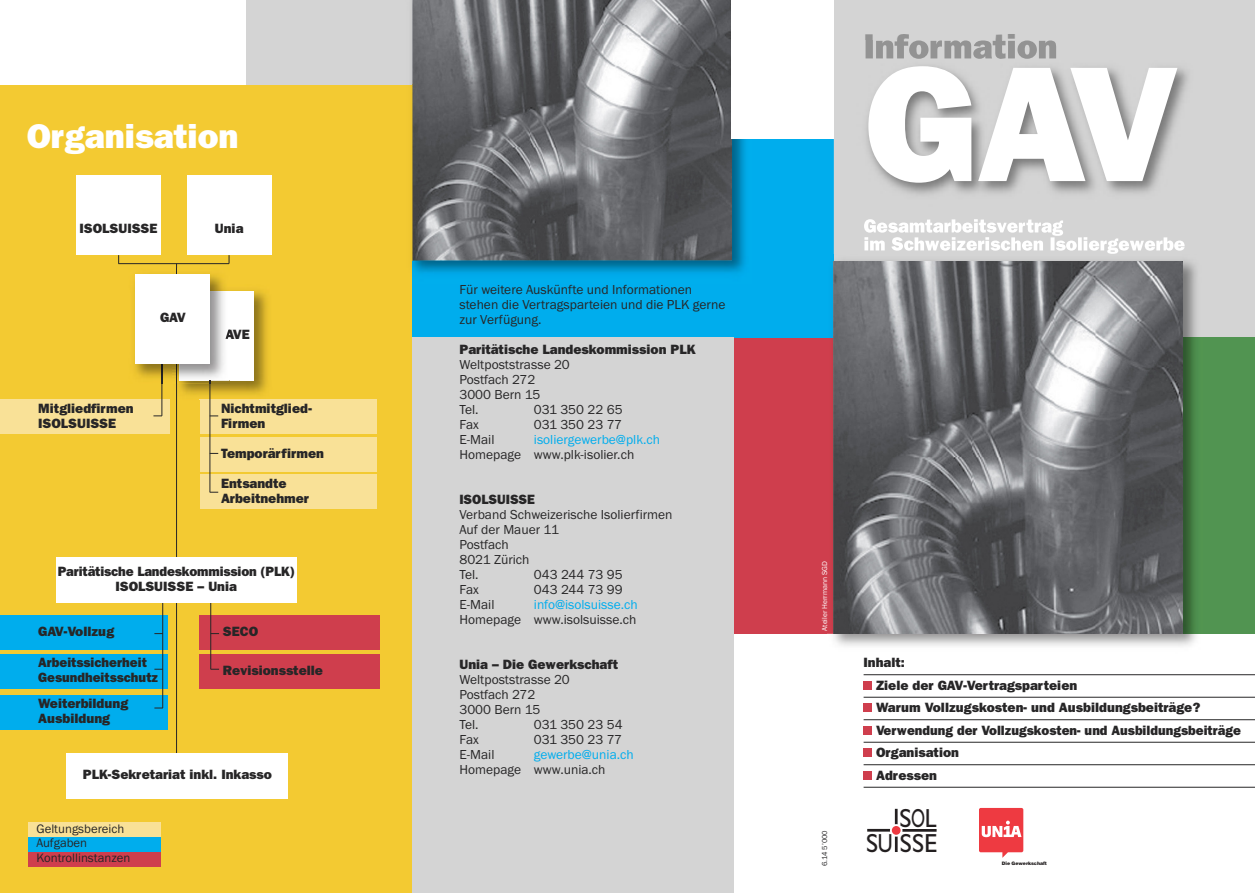
<style>
.page{position:relative;width:1255px;height:893px;background:#fff}
.page>*{position:absolute;margin:0;border:0;box-sizing:border-box;transform-origin:0 0}
.t1{font:800 165px "Franklin Gothic";color:#fff}
.t2{font:800 34.5px "Franklin Gothic";color:#fff}
.t3{font:26.25px/25.8px "Gill Sans";letter-spacing:-.015em;color:#231f20;text-align:right}
.t4{font:800 13.5px/15px "Franklin Gothic";color:#272627}
.t5{font:13.5px/15px "Franklin Gothic";color:#272627}
.t6{font:13.5px "Franklin Gothic";color:#00aded}
.t7{font:12.75px/14.9px "Franklin Gothic";color:#272627}
.t8{font:7.5px "Franklin Gothic";color:#fff}
.t9{font:7.5px "Franklin Gothic";color:#272627}
.t10{font:900 4.65px "Helvetica";letter-spacing:-.015em;color:#231f20}
</style>
<div class="page">
<div style="left:247px;top:0;width:1007px;height:343px;background:#d4d4d4"></div>
<div style="left:732px;top:338px;width:427px;height:296px;background:#cf3e4d"></div>
<div style="left:0;top:85px;width:412px;height:808px;background:#f3ca32"></div>
<div style="left:412px;top:138px;width:421px;height:200px;background:#00aded"></div>
<div style="left:412px;top:338px;width:321px;height:555px;background:#d4d4d4"></div>
<div style="left:1062px;top:338px;width:192px;height:296px;background:#519451"></div>
<div style="left:199px;top:616px;width:181px;height:34px;background:#cf3e4d"></div>
<div style="left:199px;top:654px;width:181px;height:34px;background:#cf3e4d"></div>
<div style="left:0;top:695px;width:168px;height:34px;background:#00aded"></div>
<div style="left:0;top:654px;width:168px;height:34px;background:#00aded"></div>
<div style="left:0;top:616px;width:168px;height:34px;background:#00aded"></div>
<div style="left:200px;top:400px;width:176px;height:34px;background:#f9e197"></div>
<div style="left:200px;top:437px;width:176px;height:34px;background:#f9e197"></div>
<div style="left:200px;top:475px;width:176px;height:34px;background:#f9e197"></div>
<div style="left:0;top:400px;width:170px;height:34px;background:#f9e197"></div>
<img style="left:177px;top:290px;width:96px;height:110px">
<div style="left:179px;top:291px;width:74px;height:90px;background:#fff"></div>
<hr style="left:176px;top:263px;width:1px;height:497px;background:#272627">
<hr style="left:118px;top:263px;width:111px;height:1px;background:#272627">
<hr style="left:162px;top:364px;width:1px;height:52px;background:#272627">
<hr style="left:210px;top:381px;width:1px;height:111px;background:#272627">
<hr style="left:162px;top:599px;width:1px;height:109px;background:#272627">
<div style="left:77px;top:175px;width:84px;height:80px;background:#fff"></div>
<div style="left:187px;top:175px;width:84px;height:80px;background:#fff"></div>
<img style="left:134px;top:274px;width:95px;height:110px">
<img style="left:172px;top:364px;width:5px;height:20px">
<img style="left:179px;top:291px;width:50px;height:90px">
<svg style="left:225px;top:330px;width:4px;height:9px"></svg>
<svg style="left:162px;top:364px;width:1px;height:20px"></svg>
<svg style="left:210px;top:381px;width:19px;height:3px"></svg>
<div style="left:136px;top:275px;width:74px;height:89px;background:#fff"></div>
<div style="left:66px;top:753px;width:222px;height:45px;background:#fff"></div>
<div style="left:28px;top:822px;width:133px;height:15px;background:#f9e197"></div>
<div style="left:28px;top:837px;width:133px;height:15px;background:#00aded"></div>
<div style="left:28px;top:852px;width:133px;height:14px;background:#cf3e4d"></div>
<img style="left:833px;top:41px;width:364px;height:241px">
<img style="left:865px;top:41px;width:191px;height:18px">
<img style="left:864px;top:219px;width:121px;height:14px">
<img style="left:864px;top:237px;width:156px;height:14px">
<hr style="left:863px;top:674px;width:391px;height:1px;background:#272627">
<hr style="left:863px;top:697px;width:391px;height:1px;background:#272627">
<hr style="left:863px;top:719px;width:391px;height:1px;background:#272627">
<hr style="left:863px;top:742px;width:391px;height:1px;background:#272627">
<hr style="left:863px;top:764px;width:391px;height:1px;background:#272627">
<hr style="left:863px;top:787px;width:391px;height:1px;background:#272627">
<div style="left:863px;top:681px;width:9px;height:9px;background:#cf3e4d"></div>
<div style="left:863px;top:704px;width:9px;height:8px;background:#cf3e4d"></div>
<div style="left:863px;top:726px;width:9px;height:9px;background:#cf3e4d"></div>
<div style="left:863px;top:749px;width:9px;height:8px;background:#cf3e4d"></div>
<div style="left:863px;top:771px;width:9px;height:9px;background:#cf3e4d"></div>
<svg style="left:979px;top:808px;width:44px;height:50px"></svg>
<svg style="left:867px;top:809px;width:69px;height:43px"></svg>
<div style="left:891px;top:826px;width:9px;height:9px;background:#ee3a41;border-radius:50%"></div>
<img style="left:827px;top:282px;width:375px;height:364px">
<img style="left:833px;top:261px;width:349px;height:373px">
<img style="left:412px;top:139px;width:333px;height:134px">
<img style="left:412px;top:0;width:319px;height:260px">
<div style="left:731px;top:0;width:102px;height:139px;background:#fff"></div>
<hr style="left:210px;top:599px;width:1px;height:70px;background:#272627">
<div style="left:56px;top:557px;width:240px;height:46px;background:#fff"></div>
<h2 class="t2" style="left:27px;top:116px;width:213px">Organisation</h2>
<p class="t4" style="left:80px;top:221px;width:80px">ISOLSUISSE</p>
<p class="t4" style="left:215px;top:221px;width:30px">Unia</p>
<p class="t4" style="left:160px;top:310px;width:27px">GAV</p>
<p class="t4" style="left:38px;top:401px;width:97px">Mitgliedfirmen<br>ISOLSUISSE</p>
<p class="t4" style="left:225px;top:327px;width:26px">AVE</p>
<p class="t4" style="left:221px;top:401px;width:93px">Nichtmitglied-<br>Firmen</p>
<p class="t4" style="left:221px;top:446px;width:104px">Temporärfirmen</p>
<p class="t4" style="left:221px;top:476px;width:90px">Entsandte<br>Arbeitnehmer</p>
<p class="t4" style="left:58px;top:564px;width:238px;text-align:center">Paritätische Landeskommission (PLK)<br>ISOLSUISSE – Unia</p>
<p class="t4" style="left:38px;top:624px;width:77px">GAV-Vollzug</p>
<p class="t4" style="left:38px;top:655px;width:121px">Arbeitssicherheit<br>Gesundheitsschutz</p>
<p class="t4" style="left:38px;top:696px;width:91px">Weiterbildung<br>Ausbildung</p>
<p class="t4" style="left:223px;top:624px;width:37px">SECO</p>
<p class="t4" style="left:223px;top:663px;width:102px">Revisionsstelle</p>
<p class="t4" style="left:83px;top:767px;width:190px">PLK-Sekretariat inkl. Inkasso</p>
<p class="t7" style="left:36px;top:821px;width:95px">Geltungsbereich<br>Aufgaben<br>Kontrollinstanzen</p>
<p class="t5" style="left:459px;top:282px;width:267px">Für weitere Auskünfte und Informationen stehen die Vertragsparteien und die PLK gerne zur Verfügung.</p>
<p class="t4" style="left:459px;top:342px;width:238px">Paritätische Landeskommission PLK</p>
<p class="t5" style="left:459px;top:357px;width:112px">Weltpoststrasse 20<br>Postfach 272<br>3000 Bern 15<br>Tel.</p>
<p class="t5" style="left:534px;top:402px;width:90px">031 350 22 65</p>
<p class="t5" style="left:459px;top:417px;width:21px">Fax</p>
<p class="t5" style="left:534px;top:417px;width:90px">031 350 23 77</p>
<p class="t5" style="left:459px;top:432px;width:37px">E-Mail</p>
<p class="t6" style="left:534px;top:432px;width:128px">isoliergewerbe@plk.ch</p>
<p class="t5" style="left:459px;top:447px;width:176px">Homepage www.plk-isolier.ch</p>
<p class="t4" style="left:459px;top:492px;width:77px">ISOLSUISSE</p>
<p class="t5" style="left:459px;top:507px;width:215px">Verband Schweizerische Isolierfirmen<br>Auf der Mauer 11<br>Postfach<br>8021 Zürich<br>Tel.</p>
<p class="t5" style="left:534px;top:567px;width:90px">043 244 73 95</p>
<p class="t5" style="left:459px;top:582px;width:21px">Fax</p>
<p class="t5" style="left:534px;top:582px;width:90px">043 244 73 99</p>
<p class="t5" style="left:459px;top:597px;width:37px">E-Mail</p>
<p class="t6" style="left:534px;top:597px;width:105px">info@isolsuisse.ch</p>
<p class="t5" style="left:459px;top:612px;width:178px">Homepage www.isolsuisse.ch</p>
<p class="t4" style="left:459px;top:657px;width:160px">Unia – Die Gewerkschaft</p>
<p class="t5" style="left:459px;top:672px;width:112px">Weltpoststrasse 20<br>Postfach 272<br>3000 Bern 15<br>Tel.</p>
<p class="t5" style="left:534px;top:717px;width:90px">031 350 23 54</p>
<p class="t5" style="left:459px;top:732px;width:21px">Fax</p>
<p class="t5" style="left:534px;top:732px;width:90px">031 350 23 77</p>
<p class="t5" style="left:459px;top:747px;width:37px">E-Mail</p>
<p class="t6" style="left:534px;top:747px;width:101px">gewerbe@unia.ch</p>
<p class="t5" style="left:459px;top:762px;width:148px">Homepage www.unia.ch</p>
<h1 class="t1" style="left:864px;top:28px;width:314px">GAV</h1>
<p class="t8" style="left:820px;top:630px;width:71px;rotate:-90deg">Ateiler Herrmann SGD</p>
<p class="t9" style="left:820px;top:866px;width:37px;rotate:-90deg">6.14 5’000</p>
<p class="t4" style="left:876px;top:651px;width:366px;line-height:22.5px;text-indent:-12px">Inhalt:<br>Ziele der GAV-Vertragsparteien<br>Warum Vollzugskosten- und Ausbildungsbeiträge?<br>Verwendung der Vollzugskosten- und Ausbildungsbeiträge<br>Organisation<br>Adressen</p>
<h3 class="t3" style="left:866px;top:807px;width:73px">SOL<br>SU SSE</h3>
<p class="t10" style="left:1001px;top:861px;width:47px">Die Gewerkschaft</p>
</div>
